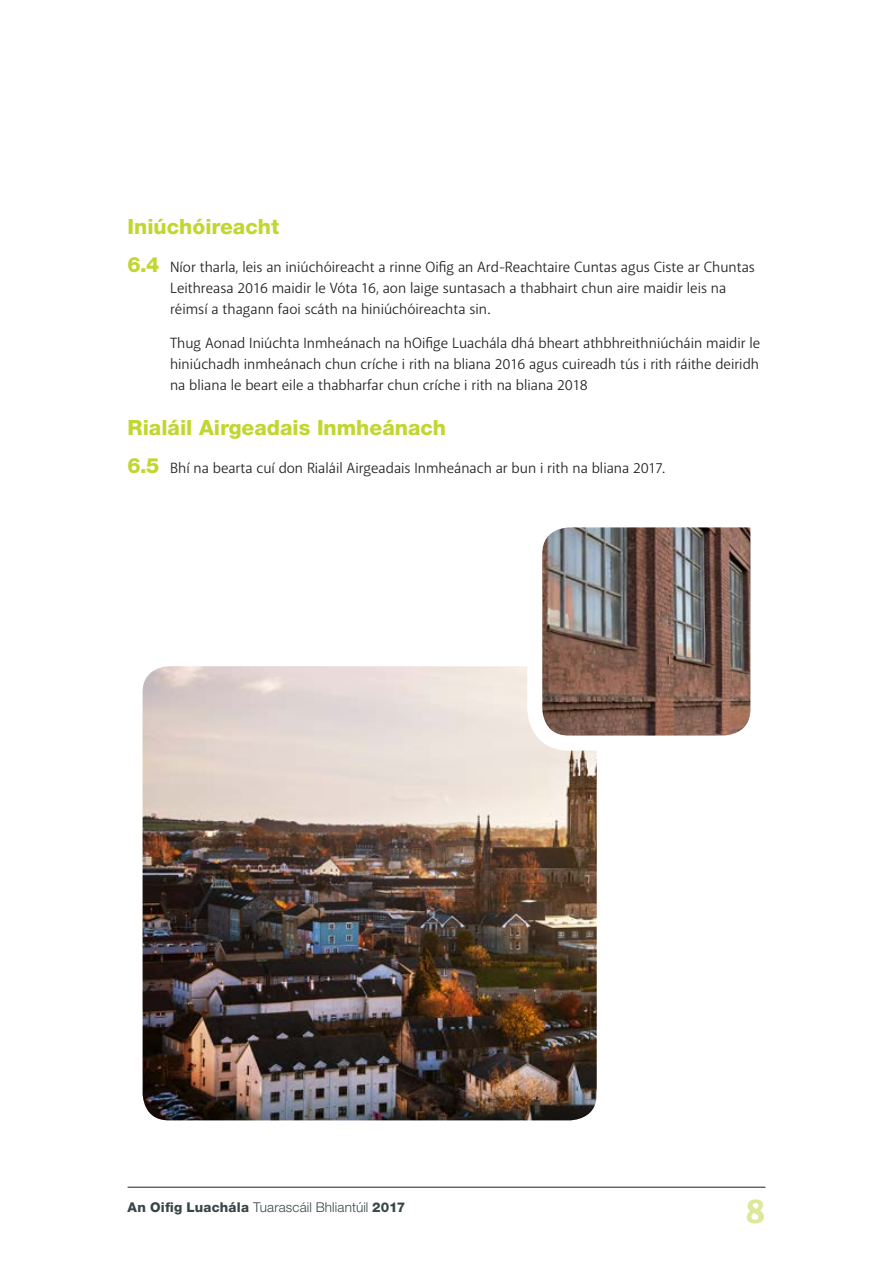
<style>
.page{position:relative;width:893px;height:1263px;background:#fff}
.page>*{position:absolute;margin:0;border:0;box-sizing:border-box;transform-origin:0 0}
.t1{font:700 36px "Adelle PE";color:#dee899}
.t2{font:800 21px "Helvetica Neue LT Std";color:#c1d72f}
.t3{font:15px/21px "Akagi";color:#231f20}
.t4{font:300 13.5px "Helvetica Neue LT Std";letter-spacing:.01em;color:#384647}
.s1{font-family:"Helvetica Neue LT Std";font-weight:800;font-size:21px;color:#c1d72f}
.s2{font-weight:800}
</style>
<div class="page">
<hr style="left:128px;top:1187px;width:637px;height:1px;background:#231f20">
<img style="left:142px;top:666px;width:455px;height:455px">
<img style="left:520px;top:527px;width:231px;height:231px">
<h2 class="t2" style="left:128px;top:214px;width:153px">Iniúchóireacht</h2>
<p class="t3" style="left:170px;top:257px;width:586px;text-indent:-43px"><span class="s1">6.4</span> Níor tharla, leis an iniúchóireacht a rinne Oifig an Ard-Reachtaire Cuntas agus Ciste ar Chuntas<br>Leithreasa 2016 maidir le Vóta 16, aon laige suntasach a thabhairt chun aire maidir leis na réimsí a thagann faoi scáth na hiniúchóireachta sin.</p>
<p class="t3" style="left:170px;top:332px;width:592px;text-align:justify">Thug Aonad Iniúchta Inmheánach na hOifige Luachála dhá bheart athbhreithniúcháin maidir le hiniúchadh inmheánach chun críche i rith na bliana 2016 agus cuireadh tús i rith ráithe deiridh na bliana le beart eile a thabharfar chun críche i rith na bliana 2018</p>
<h2 class="t2" style="left:128px;top:415px;width:320px">Rialáil Airgeadais Inmheánach</h2>
<p class="t3" style="left:128px;top:458px;width:539px"><span class="s1">6.5</span> Bhí na bearta cuí don Rialáil Airgeadais Inmheánach ar bun i rith na bliana 2017.</p>
<p class="t4" style="left:128px;top:1198px;width:279px"><span class="s2">An Oifig Luachála</span> Tuarascáil Bhliantúil <span class="s2">2017</span></p>
<h1 class="t1" style="left:746px;top:1184px;width:21px">8</h1>
</div>
